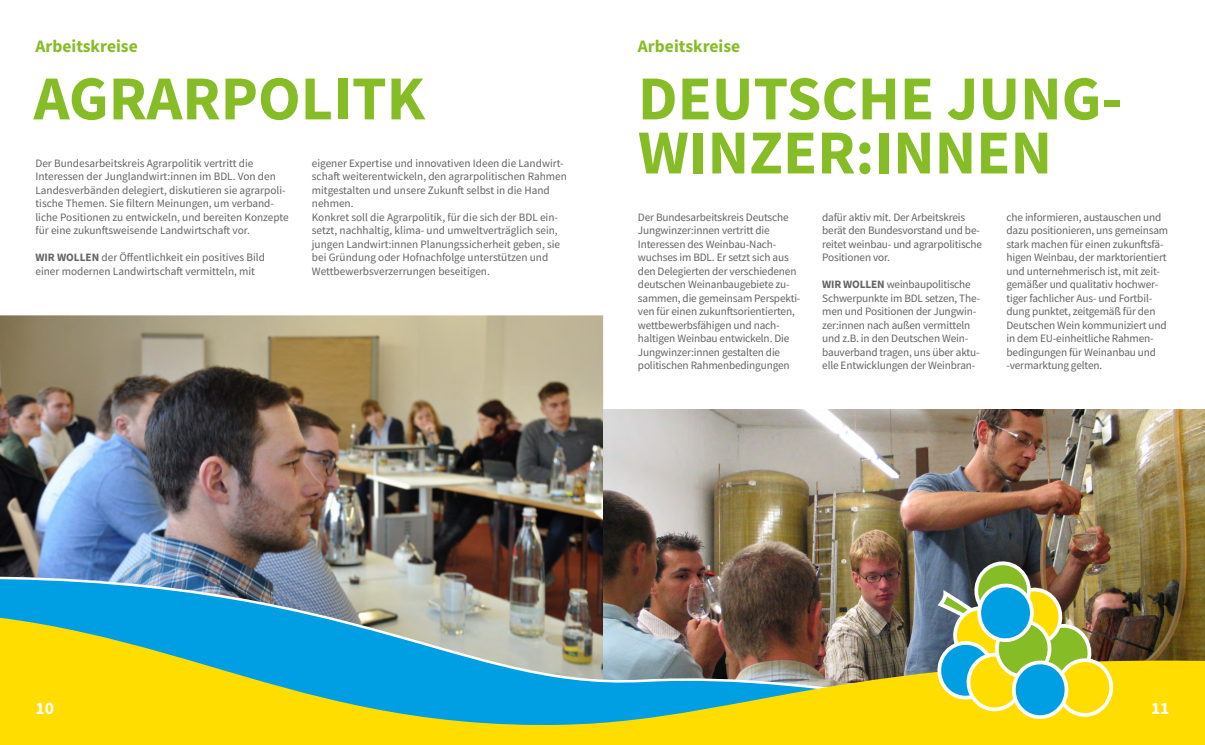
<style>
.page{position:relative;width:1205px;height:745px;background:#fff}
.page>*{position:absolute;margin:0;border:0;box-sizing:border-box;transform-origin:0 0}
.t1{font:700 62.5px/54px "Source Sans Pro";color:#86bc25}
.t2{font:700 17.5px "Source Sans Pro";color:#86bc25}
.t3{font:700 17.5px "Source Sans Pro";color:#fff}
.t4{font:11.25px/13.5px "Source Sans Pro";letter-spacing:-.015em;color:#646363}
.s1{font-weight:700}
</style>
<div class="page">
<img style="left:0;top:315px;width:603px;height:237px">
<img style="left:603px;top:410px;width:602px;height:142px">
<img style="left:0;top:552px;width:1205px;height:44px">
<img style="left:0;top:596px;width:1205px;height:148px">
<img style="left:930px;top:554px;width:185px;height:171px">
<h2 class="t2" style="left:35px;top:34px;width:104px">Arbeitskreise</h2>
<h2 class="t2" style="left:638px;top:34px;width:104px">Arbeitskreise</h2>
<h1 class="t1" style="left:34px;top:71px;width:393px">AGRARPOLITK</h1>
<p class="t4" style="left:35px;top:156px;width:255px">Der Bundesarbeitskreis Agrarpolitik vertritt die Interessen der Junglandwirt:innen im BDL. Von den Landesverbänden delegiert, diskutieren sie agrarpoli&shy;tische Themen. Sie filtern Meinungen, um verband&shy;liche Positionen zu entwickeln, und bereiten Konzepte für eine zukunftsweisende Landwirtschaft vor.</p>
<p class="t4" style="left:35px;top:250px;width:231px"><span class="s1">WIR WOLLEN</span> der Öffentlichkeit ein positives Bild einer modernen Landwirtschaft vermitteln, mit</p>
<p class="t4" style="left:312px;top:156px;width:256px">eigener Expertise und innovativen Ideen die Landwirt&shy;schaft weiterentwickeln, den agrarpolitischen Rahmen mitgestalten und unsere Zukunft selbst in die Hand nehmen.<br>Konkret soll die Agrarpolitik, für die sich der BDL ein&shy;setzt, nachhaltig, klima- und umweltverträglich sein, jungen Landwirt:innen Planungssicherheit geben, sie bei Gründung oder Hofnachfolge unterstützen und Wettbewerbsverzerrungen beseitigen.</p>
<h1 class="t1" style="left:638px;top:71px;width:486px">DEUTSCHE JUNG-<br>WINZER:INNEN</h1>
<p class="t4" style="left:638px;top:210px;width:164px">Der Bundesarbeitskreis Deutsche Jungwinzer:innen vertritt die Interessen des Weinbau-Nach&shy;wuchses im BDL. Er setzt sich aus den Delegierten der verschiedenen deutschen Weinanbaugebiete zu&shy;sammen, die gemeinsam Perspekti&shy;ven für einen zukunftsorientierten, wettbewerbsfähigen und nach&shy;haltigen Weinbau entwickeln. Die Jungwinzer:innen gestalten die politischen Rahmenbedingungen</p>
<p class="t4" style="left:822px;top:210px;width:161px">dafür aktiv mit. Der Arbeitskreis berät den Bundesvorstand und be&shy;reitet weinbau- und agrarpolitische<br>Positionen vor.</p>
<p class="t4" style="left:822px;top:277px;width:159px"><span class="s1">WIR WOLLEN</span> weinbaupolitische<br>Schwerpunkte im BDL setzen, The&shy;men und Positionen der Jungwin&shy;zer:innen nach außen vermitteln und z.B. in den Deutschen Wein&shy;bauverband tragen, uns über aktu&shy;elle Entwicklungen der Weinbran-</p>
<p class="t4" style="left:1006px;top:210px;width:163px">che informieren, austauschen und dazu positionieren, uns gemeinsam stark machen für einen zukunftsfä&shy;higen Weinbau, der marktorientiert und unternehmerisch ist, mit zeit&shy;gemäßer und qualitativ hochwer&shy;tiger fachlicher Aus- und Fortbil&shy;dung punktet, zeitgemäß für den<br>Deutschen Wein kommuniziert und in dem EU-einheitliche Rahmen&shy;bedingungen für Weinanbau und -vermarktung gelten.</p>
<h2 class="t3" style="left:35px;top:696px;width:20px">10</h2>
<h2 class="t3" style="left:1151px;top:696px;width:20px">11</h2>
</div>
